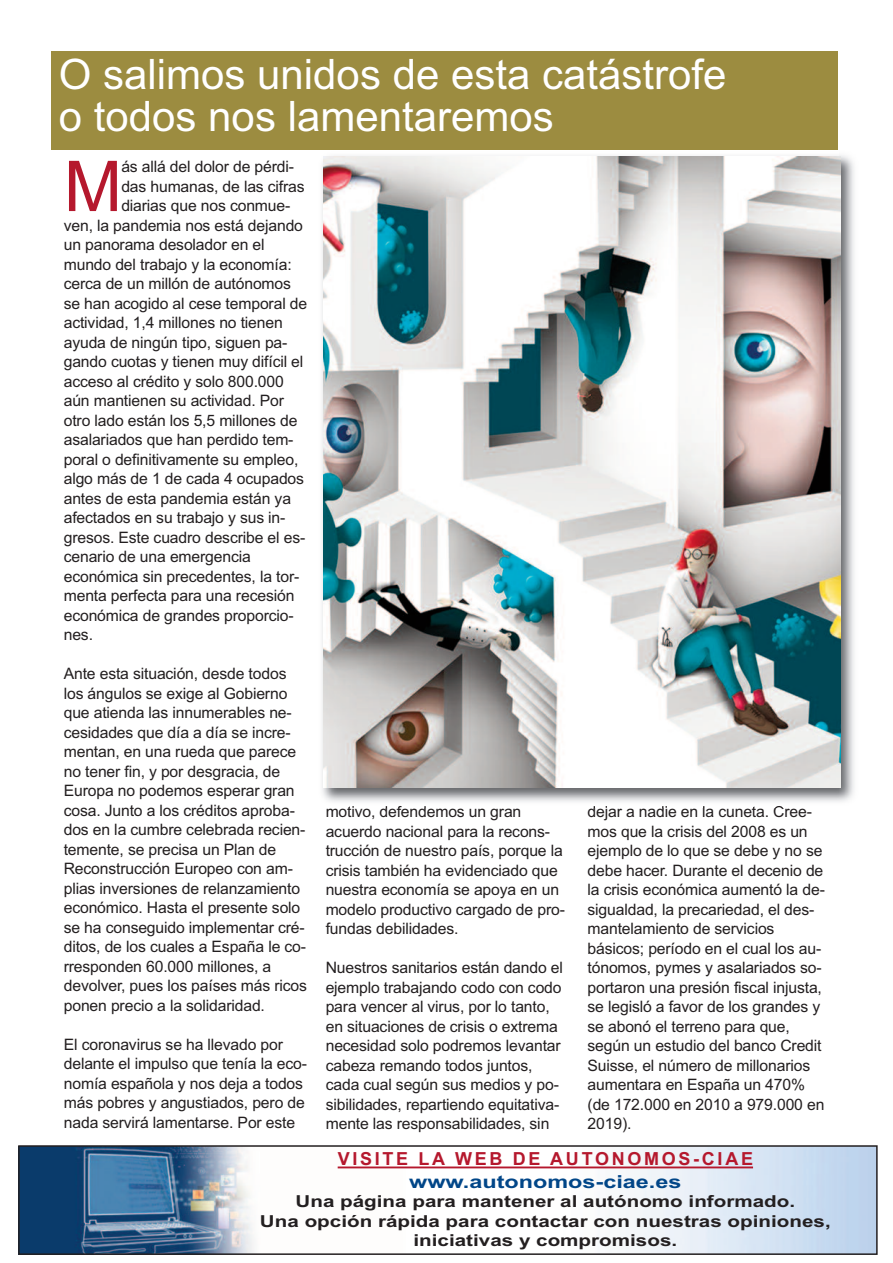
<style>
.page{position:relative;width:893px;height:1263px;background:#fff}
.page>*{position:absolute;margin:0;border:0;box-sizing:border-box;transform-origin:0 0}
.t1{font:70.2px "Arial";color:#b5182d}
.t2{font:42px/42px "Arial";color:#fff}
.t3{font:700 18px "Arial";letter-spacing:.15em;color:#b5182d}
.t4{font:700 18px "Arial";color:#014688;scale:1.3 1}
.t5{font:700 16.5px/19.5px "Arial";color:#231f20;text-align:center;scale:1.25 1}
.t6{font:15.75px/19.5px "Arial";letter-spacing:-.01em;color:#231f20}
</style>
<div class="page">
<img style="left:21px;top:1148px;width:854px;height:104px">
<div style="left:18px;top:1145px;width:860px;height:110px;border:2px solid #231f20"></div>
<hr style="left:338px;top:1166px;width:415px;height:2px;background:#b5182d">
<img style="left:51px;top:149px;width:787px;height:1px">
<div style="left:51px;top:51px;width:787px;height:98px;background:#9c8c40"></div>
<img style="left:322px;top:155px;width:532px;height:652px">
<img style="left:347px;top:806px;width:79px;height:1px">
<img style="left:592px;top:806px;width:63px;height:1px">
<img style="left:323px;top:157px;width:518px;height:631px">
<h2 class="t2" style="left:59px;top:54px;width:669px">O salimos unidos de esta catástrofe o todos nos lamentaremos</h2>
<h1 class="t1" style="left:64px;top:146px;width:60px">M</h1>
<p class="t6" style="left:121px;top:157px;width:174px">ás allá del dolor de pérdi-</p>
<p class="t6" style="left:121px;top:176px;width:185px">das humanas, de las cifras</p>
<p class="t6" style="left:121px;top:196px;width:171px">diarias que nos conmue-</p>
<p class="t6" style="left:64px;top:215px;width:241px">ven, la pandemia nos está dejando</p>
<p class="t6" style="left:64px;top:235px;width:202px">un panorama desolador en el</p>
<p class="t6" style="left:64px;top:254px;width:230px">mundo del trabajo y la economía:</p>
<p class="t6" style="left:64px;top:274px;width:229px">cerca de un millón de autónomos</p>
<p class="t6" style="left:64px;top:293px;width:245px">se han acogido al cese temporal de</p>
<p class="t6" style="left:64px;top:313px;width:221px">actividad, 1,4 millones no tienen</p>
<p class="t6" style="left:64px;top:332px;width:225px">ayuda de ningún tipo, siguen pa-</p>
<p class="t6" style="left:64px;top:352px;width:241px">gando cuotas y tienen muy difícil el</p>
<p class="t6" style="left:64px;top:371px;width:222px">acceso al crédito y solo 800.000</p>
<p class="t6" style="left:64px;top:391px;width:222px">aún mantienen su actividad. Por</p>
<p class="t6" style="left:64px;top:410px;width:235px">otro lado están los 5,5 millones de</p>
<p class="t6" style="left:64px;top:430px;width:231px">asalariados que han perdido tem-</p>
<p class="t6" style="left:64px;top:449px;width:236px">poral o definitivamente su empleo,</p>
<p class="t6" style="left:64px;top:469px;width:242px">algo más de 1 de cada 4 ocupados</p>
<p class="t6" style="left:64px;top:488px;width:229px">antes de esta pandemia están ya</p>
<p class="t6" style="left:64px;top:508px;width:223px">afectados en su trabajo y sus in-</p>
<p class="t6" style="left:64px;top:527px;width:243px">gresos. Este cuadro describe el es-</p>
<p class="t6" style="left:64px;top:547px;width:189px">cenario de una emergencia</p>
<p class="t6" style="left:64px;top:566px;width:237px">económica sin precedentes, la tor-</p>
<p class="t6" style="left:64px;top:586px;width:232px">menta perfecta para una recesión</p>
<p class="t6" style="left:64px;top:605px;width:231px">económica de grandes proporcio-</p>
<p class="t6" style="left:64px;top:625px;width:31px">nes.</p>
<p class="t6" style="left:64px;top:664px;width:245px">Ante esta situación, desde todos los ángulos se exige al Gobierno que atienda las innumerables ne&shy;cesidades que día a día se incre&shy;mentan, en una rueda que parece no tener fin, y por desgracia, de<br>Europa no podemos esperar gran cosa. Junto a los créditos aproba&shy;dos en la cumbre celebrada recien&shy;temente, se precisa un Plan de<br>Reconstrucción Europeo con am&shy;plias inversiones de relanzamiento económico. Hasta el presente solo se ha conseguido implementar cré&shy;ditos, de los cuales a España le co&shy;rresponden 60.000 millones, a devolver, pues los países más ricos ponen precio a la solidaridad.</p>
<p class="t6" style="left:64px;top:1034px;width:245px">El coronavirus se ha llevado por delante el impulso que tenía la eco&shy;nomía española y nos deja a todos más pobres y angustiados, pero de nada servirá lamentarse. Por este</p>
<p class="t6" style="left:326px;top:802px;width:241px">motivo, defendemos un gran acuerdo nacional para la recons&shy;trucción de nuestro país, porque la crisis también ha evidenciado que nuestra economía se apoya en un modelo productivo cargado de pro&shy;fundas debilidades.</p>
<p class="t6" style="left:326px;top:958px;width:239px">Nuestros sanitarios están dando el ejemplo trabajando codo con codo para vencer al virus, por lo tanto, en situaciones de crisis o extrema necesidad solo podremos levantar cabeza remando todos juntos, cada cual según sus medios y po&shy;sibilidades, repartiendo equitativa&shy;mente las responsabilidades, sin</p>
<p class="t6" style="left:588px;top:802px;width:239px">dejar a nadie en la cuneta. Cree&shy;mos que la crisis del 2008 es un ejemplo de lo que se debe y no se debe hacer. Durante el decenio de la crisis económica aumentó la de&shy;sigualdad, la precariedad, el des&shy;mantelamiento de servicios básicos; período en el cual los au&shy;tónomos, pymes y asalariados so&shy;portaron una presión fiscal injusta, se legisló a favor de los grandes y se abonó el terreno para que, según un estudio del banco Credit<br>Suisse, el número de millonarios aumentara en España un 470% (de 172.000 en 2010 a 979.000 en<br>2019).</p>
<p class="t3" style="left:338px;top:1149px;width:417px">VISITE LA WEB DE AUTONOMOS-CIAE</p>
<p class="t4" style="left:409px;top:1171px;width:211px">www.autonomos-ciae.es</p>
<p class="t5" style="left:260px;top:1192px;width:458px">Una página para mantener al autónomo informado.<br>Una opción rápida para contactar con nuestras opiniones, iniciativas y compromisos.</p>
</div>
